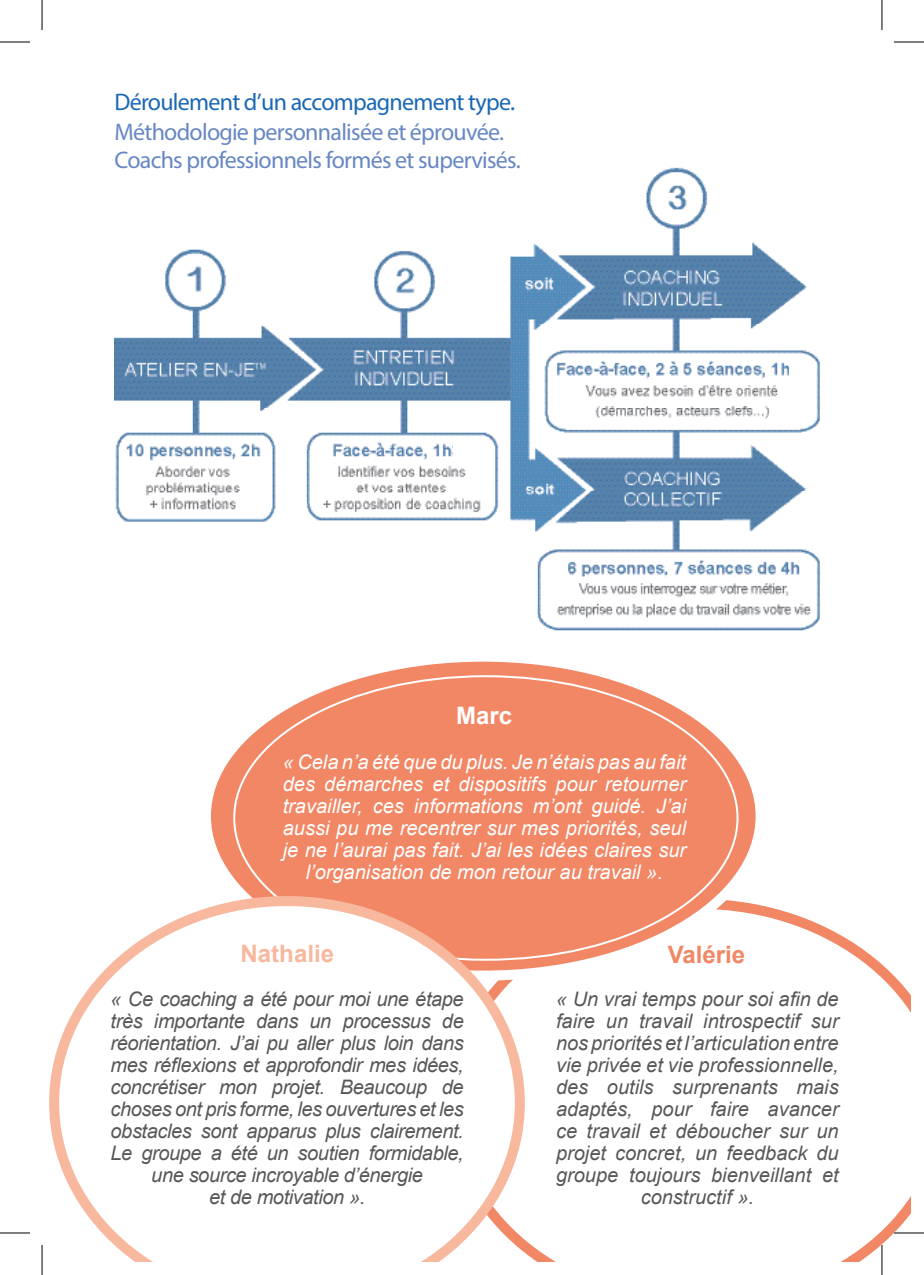
<style>
.page{position:relative;width:924px;height:1275px;background:#fff}
.page>*{position:absolute;margin:0;border:0;box-sizing:border-box;transform-origin:0 0}
.t1{font:24px/28.8px "Myriad Pro";letter-spacing:-.03em;color:#6787c4}
.t2{font:24px "Myriad Pro";letter-spacing:-.03em;color:#1b68b4}
.t3{font:700 24px "Arial";color:#f7b89e}
.t4{font:700 24px "Arial";color:#f18765}
.t5{font:700 24px "Arial";color:#fff}
.t6{font:italic 20px/22px "Arial";letter-spacing:-.02em;color:#57585a;text-align:center}
.t7{font:italic 20px/22px "Arial";color:#57585a;text-align:center}
.t8{font:italic 20px/22px "Arial";color:#fff;text-align:center}
</style>
<div class="page">
<svg style="left:524px;top:900px;width:385px;height:361px"></svg>
<div style="left:206px;top:656px;width:554px;height:319px;background:#f18765;border-radius:50%"></div>
<svg style="left:49px;top:896px;width:475px;height:365px"></svg>
<img style="left:114px;top:167px;width:706px;height:464px">
<div style="left:789px;top:360px;width:20px;height:22px;background:#fff"></div>
<div style="left:452px;top:443px;width:19px;height:17px;background:#fff"></div>
<hr style="left:893px;top:1231px;width:30px;height:3px;background:#fff">
<hr style="left:880px;top:1245px;width:2px;height:30px;background:#fff">
<hr style="left:0;top:42px;width:30px;height:1px;background:#000">
<hr style="left:893px;top:42px;width:30px;height:1px;background:#000">
<hr style="left:0;top:1232px;width:30px;height:1px;background:#000">
<hr style="left:893px;top:1232px;width:30px;height:1px;background:#000">
<hr style="left:42px;top:0;width:1px;height:30px;background:#000">
<hr style="left:42px;top:1245px;width:1px;height:30px;background:#000">
<hr style="left:881px;top:0;width:1px;height:30px;background:#000">
<hr style="left:881px;top:1245px;width:1px;height:30px;background:#000">
<p class="t2" style="left:114px;top:87px;width:402px">Déroulement d’un accompagnement type.</p>
<p class="t1" style="left:114px;top:117px;width:407px">Méthodologie personnalisée et éprouvée.<br>Coachs professionnels formés et supervisés.</p>
<p class="t5" style="left:456px;top:699px;width:58px">Marc</p>
<p class="t8" style="left:282px;top:751px;width:405px">« Cela n’a été que du plus. Je n’étais pas au fait des démarches et dispositifs pour retourner travailler, ces informations m’ont guidé. J’ai aussi pu me recentrer sur mes priorités, seul je ne l’aurai pas fait. J’ai les idées claires sur l’organisation de mon retour au travail ».</p>
<p class="t3" style="left:240px;top:937px;width:95px">Nathalie</p>
<p class="t6" style="left:110px;top:988px;width:354px">« Ce coaching a été pour moi une étape très importante dans un processus de réorientation. J’ai pu aller plus loin dans mes réflexions et approfondir mes idées, concrétiser mon projet. Beaucoup de choses ont pris forme, les ouvertures et les obstacles sont apparus plus clairement.<br>Le groupe a été un soutien formidable, une source incroyable d’énergie<br>et de motivation ».</p>
<p class="t4" style="left:667px;top:938px;width:79px">Valérie</p>
<p class="t7" style="left:555px;top:988px;width:284px">« Un vrai temps pour soi afin de faire un travail introspectif sur nos priorités et l’articulation entre vie privée et vie professionnelle, des outils surprenants mais adaptés, pour faire avancer ce travail et déboucher sur un projet concret, un feedback du groupe toujours bienveillant et constructif ».</p>
</div>
